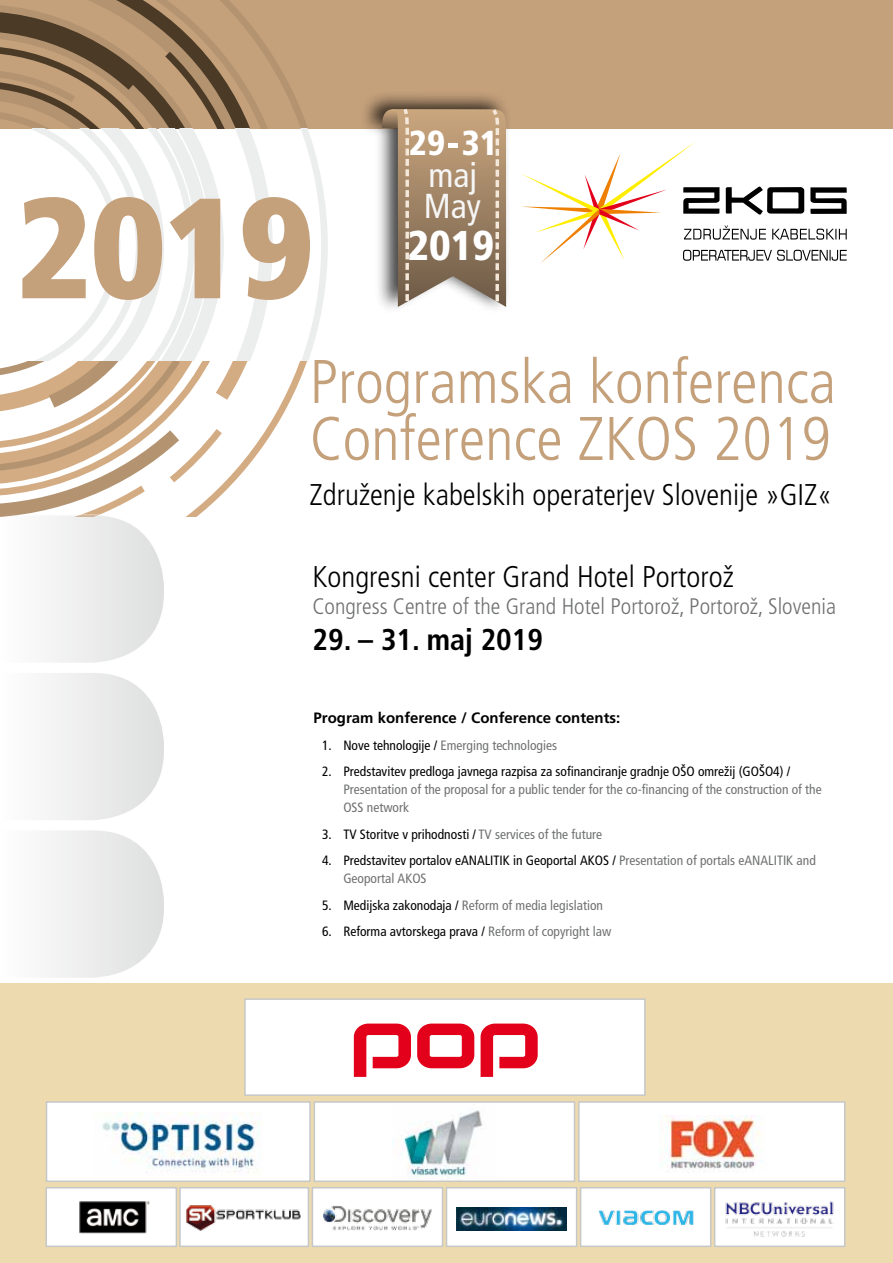
<style>
.page{position:relative;width:893px;height:1263px;background:#fff}
.page>*{position:absolute;margin:0;border:0;box-sizing:border-box;transform-origin:0 0}
.t1{font:900 condensed 142.5px "Frutiger LT Std";color:#c4a07b}
.t2{font:300 condensed 61.5px/57px "Frutiger LT Std";color:#c4a07b}
.t3{font:900 condensed 41.55px "Frutiger LT Std";color:#fff}
.t4{font:condensed 34.65px "Frutiger LT Std";color:#f6f6f6}
.t5{font:900 condensed 34.65px "Frutiger LT Std";color:#fff}
.t6{font:300 condensed 30px "Frutiger LT Std";color:#000}
.t7{font:700 condensed 30px "Frutiger LT Std";color:#000}
.t8{font:300 condensed 22.5px "Frutiger LT Std";color:#707172}
.t9{font:700 15px "Frutiger LT Std";color:#000}
.t10{font:condensed 13.5px/18px "Frutiger LT Std";color:#000}
.t11{font:condensed 13.5px/18px "Frutiger LT Std";color:#707172}
.s1{color:#000}
.s2{color:#707172}
</style>
<div class="page">
<div style="left:0;top:983px;width:893px;height:280px;background:#eddbaf"></div>
<div style="left:0;top:0;width:893px;height:129px;background:#c4a07b"></div>
<div style="left:360px;top:91px;width:152px;height:224px;background:#000;opacity:.75"></div>
<svg style="left:382px;top:105px;width:124px;height:202px"></svg>
<hr style="left:448px;top:143px;width:10px;height:4px;background:#fff">
<svg style="left:521px;top:142px;width:326px;height:121px"></svg>
<svg style="left:0;top:0;width:328px;height:663px"></svg>
<svg style="left:49px;top:673px;width:115px;height:147px"></svg>
<svg style="left:49px;top:830px;width:115px;height:148px"></svg>
<div style="left:46px;top:1101px;width:265px;height:81px;background:#fff;border:2px solid #c6c7c8"></div>
<img style="left:102px;top:1112px;width:158px;height:61px">
<div style="left:46px;top:1187px;width:131px;height:60px;background:#fff;border:2px solid #c6c7c8"></div>
<div style="left:578px;top:1101px;width:267px;height:81px;background:#fff;border:2px solid #c6c7c8"></div>
<div style="left:312px;top:1187px;width:131px;height:60px;background:#fff;border:2px solid #c6c7c8"></div>
<div style="left:446px;top:1187px;width:131px;height:60px;background:#fff;border:2px solid #c6c7c8"></div>
<div style="left:580px;top:1187px;width:131px;height:60px;background:#fff;border:2px solid #c6c7c8"></div>
<div style="left:714px;top:1187px;width:131px;height:60px;background:#fff;border:2px solid #c6c7c8"></div>
<img style="left:665px;top:1115px;width:98px;height:58px">
<div style="left:244px;top:998px;width:402px;height:98px;background:#fff;border:2px solid #c6c7c8"></div>
<svg style="left:354px;top:1023px;width:57px;height:54px"></svg>
<svg style="left:417px;top:1023px;width:57px;height:45px"></svg>
<svg style="left:481px;top:1023px;width:57px;height:54px"></svg>
<div style="left:314px;top:1101px;width:261px;height:81px;background:#fff;border:2px solid #c6c7c8"></div>
<img style="left:392px;top:1110px;width:94px;height:69px">
<div style="left:179px;top:1187px;width:130px;height:60px;background:#fff;border:2px solid #c6c7c8"></div>
<img style="left:323px;top:1206px;width:109px;height:24px">
<img style="left:457px;top:1207px;width:109px;height:23px">
<img style="left:79px;top:1201px;width:71px;height:33px">
<img style="left:598px;top:1210px;width:95px;height:15px">
<img style="left:186px;top:1205px;width:115px;height:26px">
<img style="left:725px;top:1201px;width:109px;height:36px">
<h1 class="t1" style="left:17px;top:162px;width:298px">2019</h1>
<h3 class="t5" style="left:409px;top:122px;width:91px">29-31</h3>
<h3 class="t4" style="left:428px;top:155px;width:50px">maj</h3>
<h3 class="t4" style="left:424px;top:186px;width:59px">May</h3>
<h3 class="t3" style="left:408px;top:221px;width:88px">2019</h3>
<h2 class="t2" style="left:310px;top:354px;width:528px">Programska konferenca<br>Conference ZKOS 2019</h2>
<h3 class="t6" style="left:310px;top:477px;width:524px">Združenje kabelskih operaterjev Slovenije »GIZ«</h3>
<h3 class="t6" style="left:313px;top:559px;width:423px">Kongresni center Grand Hotel Portorož</h3>
<h3 class="t8" style="left:313px;top:593px;width:525px">Congress Centre of the Grand Hotel Portorož, Portorož, Slovenia</h3>
<h3 class="t7" style="left:313px;top:621px;width:232px">29. – 31. maj 2019</h3>
<p class="t9" style="left:314px;top:709px;width:308px">Program konference / Conference contents:</p>
<p class="t11" style="left:322px;top:736px;width:236px"><span class="s1">1. Nove tehnologije /</span> Emerging technologies</p>
<p class="t10" style="left:322px;top:762px;width:470px">2. Predstavitev predloga javnega razpisa za sofinanciranje gradnje OŠO omrežij (GOŠO4) /</p>
<p class="t11" style="left:343px;top:780px;width:480px">Presentation of the proposal for a public tender for the co-financing of the construction of the<br>OSS network</p>
<p class="t10" style="left:322px;top:825px;width:282px">3. TV Storitve v prihodnosti / <span class="s2">TV services of the future</span></p>
<p class="t10" style="left:343px;top:851px;width:474px;text-indent:-21px">4. Predstavitev portalov eANALITIK in Geoportal AKOS / <span class="s2">Presentation of portals eANALITIK and<br>Geoportal AKOS</span></p>
<p class="t11" style="left:322px;top:896px;width:282px"><span class="s1">5. Medijska zakonodaja /</span> Reform of media legislation</p>
<p class="t10" style="left:322px;top:922px;width:291px">6. Reforma avtorskega prava / <span class="s2">Reform of copyright law</span></p>
</div>
